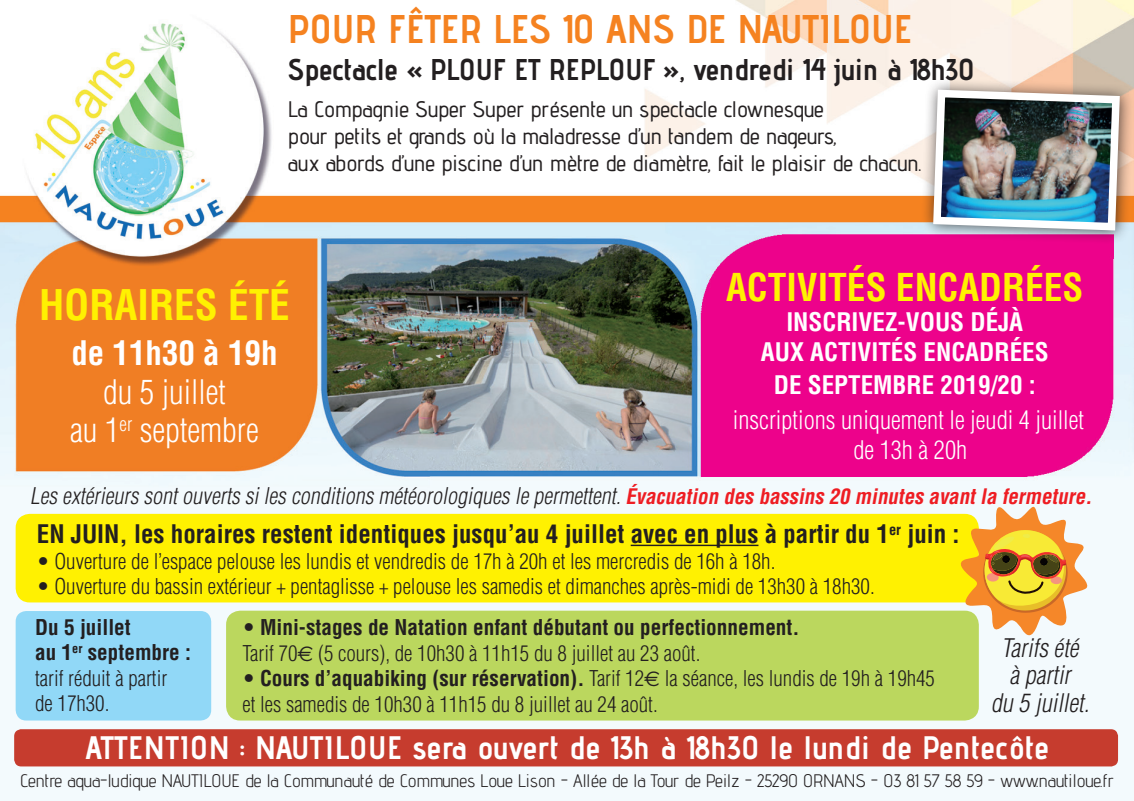
<style>
.page{position:relative;width:1134px;height:801px;background:#fff}
.page>*{position:absolute;margin:0;border:0;box-sizing:border-box;transform-origin:0 0}
.t1{font:700 condensed 41.25px "Helvetica";color:#fff101}
.t2{font:700 40px "Advent Pro";color:#f58220}
.t3{font:700 condensed 37.5px "Helvetica";color:#fff101}
.t4{font:300 condensed 33px/38.5px "Helvetica";color:#fff;text-align:center}
.t5{font:700 condensed 33px "Helvetica";color:#fff}
.t6{font:700 32.5px "Advent Pro";letter-spacing:.02em;color:#fff}
.t7{font:700 30px "Advent Pro";color:#231f20}
.t8{font:700 condensed 25px "Helvetica";color:#231f20}
.t9{font:700 condensed 25px/30px "Helvetica";color:#fff;text-align:center}
.t10{font:300 condensed 25px/30px "Helvetica";color:#fff;text-align:center}
.t11{font:italic 300 condensed 25px/27.5px "Helvetica";color:#231f20;text-align:center}
.t12{font:500 22.5px/27px "Advent Pro";color:#231f20}
.t13{font:italic 300 condensed 22.5px "Helvetica";color:#231f20}
.t14{font:300 condensed 21.25px/25.5px "Helvetica";color:#231f20}
.t15{font:700 condensed 21.25px/25.5px "Helvetica";color:#231f20}
.t16{font:18px "Advent Pro";color:#231f20}
.s1{font-weight:700;font-size:21px;color:#ee1d23}
.s2{font-weight:700}
.s3{font-weight:300}
.s4{font-family:"Euro Sans";font-weight:400;font-stretch:normal}
</style>
<div class="page">
<img style="left:0;top:0;width:1134px;height:801px">
<div style="left:14px;top:729px;width:1104px;height:37px;background:#c63c2e;border-radius:7px"></div>
<div style="left:921px;top:78px;width:213px;height:166px;background:#231f20;opacity:.75"></div>
<img style="left:929px;top:86px;width:195px;height:148px">
<div style="left:16px;top:514px;width:963px;height:88px;background:#fff101;border-radius:14px"></div>
<div style="left:16px;top:611px;width:195px;height:109px;background:#91d8f7;border-radius:11px"></div>
<div style="left:226px;top:611px;width:753px;height:109px;background:#bbd75e;border-radius:14px"></div>
<hr style="left:631px;top:545px;width:127px;height:1px;background:#231f20">
<svg style="left:954px;top:502px;width:137px;height:143px"></svg>
<h2 class="t2" style="left:288px;top:4px;width:626px">POUR FÊTER LES 10 ANS DE NAUTILOUE</h2>
<h3 class="t7" style="left:288px;top:51px;width:688px">Spectacle « PLOUF ET REPLOUF », vendredi 14 juin à 18h30</h3>
<p class="t12" style="left:288px;top:95px;width:635px">La Compagnie Super Super présente un spectacle clownesque<br>pour petits et grands où la maladresse d’un tandem de nageurs,<br>aux abords d’une piscine d’un mètre de diamètre, fait le plaisir de chacun.</p>
<h1 class="t1" style="left:39px;top:280px;width:252px">HORAIRES ÉTÉ</h1>
<h3 class="t5" style="left:71px;top:333px;width:208px">de 11h30 à 19h</h3>
<h3 class="t4" style="left:70px;top:372px;width:190px">du 5 juillet<br>au 1<sup>er</sup> septembre</h3>
<h3 class="t3" style="left:726px;top:264px;width:359px">ACTIVITÉS ENCADRÉES</h3>
<p class="t9" style="left:761px;top:306px;width:289px">INSCRIVEZ-VOUS DÉJÀ<br>AUX ACTIVITÉS ENCADRÉES</p>
<p class="t9" style="left:774px;top:369px;width:263px">DE SEPTEMBRE 2019/20 :</p>
<p class="t10" style="left:733px;top:404px;width:353px">inscriptions uniquement le jeudi 4 juillet de 13h à 20h</p>
<p class="t13" style="left:30px;top:483px;width:1068px">Les extérieurs sontouverts siles conditions météorologiques le permettent. <span class="s1">Évacuation des bassins 20 minutes avantla fermeture.</span></p>
<p class="t8" style="left:37px;top:519px;width:924px">EN JUIN, les horaires restent identiques jusqu’au 4 juillet avec en plus à partir du 1<sup>er</sup> juin :</p>
<p class="t14" style="left:37px;top:548px;width:740px">• Ouverture de l’espace pelouse les lundis et vendredis de 17h à 20h et les mercredis de 16h à 18h.</p>
<p class="t14" style="left:37px;top:573px;width:839px">• Ouverture du bassin extérieur + pentaglisse + pelouse les samedis et dimanches après-midi de 13h30 à 18h30.</p>
<p class="t14" style="left:35px;top:614px;width:157px"><span class="s2">Du 5 juillet<br>au 1</span><sup>er</sup> <span class="s2">septembre : </span>tarif réduit à partir<br>de 17h30.</p>
<p class="t15" style="left:242px;top:614px;width:559px"><span class="s3">•</span> Mini-stages de Natation enfant débutant ou perfectionnement.<br><span class="s3">Tarif 70</span><span class="s4">e</span> <span class="s3">(5 cours), de 10h30 à 11h15 du 8 juillet au 23 août.</span></p>
<p class="t14" style="left:242px;top:666px;width:694px">• <span class="s2">Cours d’aquabiking (sur réservation).</span> Tarif 12<span class="s4">e</span> la séance, les lundis de 19h à 19h45 et les samedis de 10h30 à 11h15 du 8 juillet au 24 août.</p>
<p class="t11" style="left:991px;top:634px;width:105px">Tarifs été<br>à partir<br>du 5 juillet.</p>
<h3 class="t6" style="left:85px;top:728px;width:965px">ATTENTION : NAUTILOUE sera ouvert de 13h à 18h30 le lundi de Pentecôte</h3>
<p class="t16" style="left:20px;top:770px;width:1095px">Centre aqua-ludique NAUTILOUE de la Communauté de Communes Loue Lison - Allée de la Tour de Peilz - 25290 ORNANS - 03 81 57 58 59 - www.nautiloue.fr</p>
</div>
